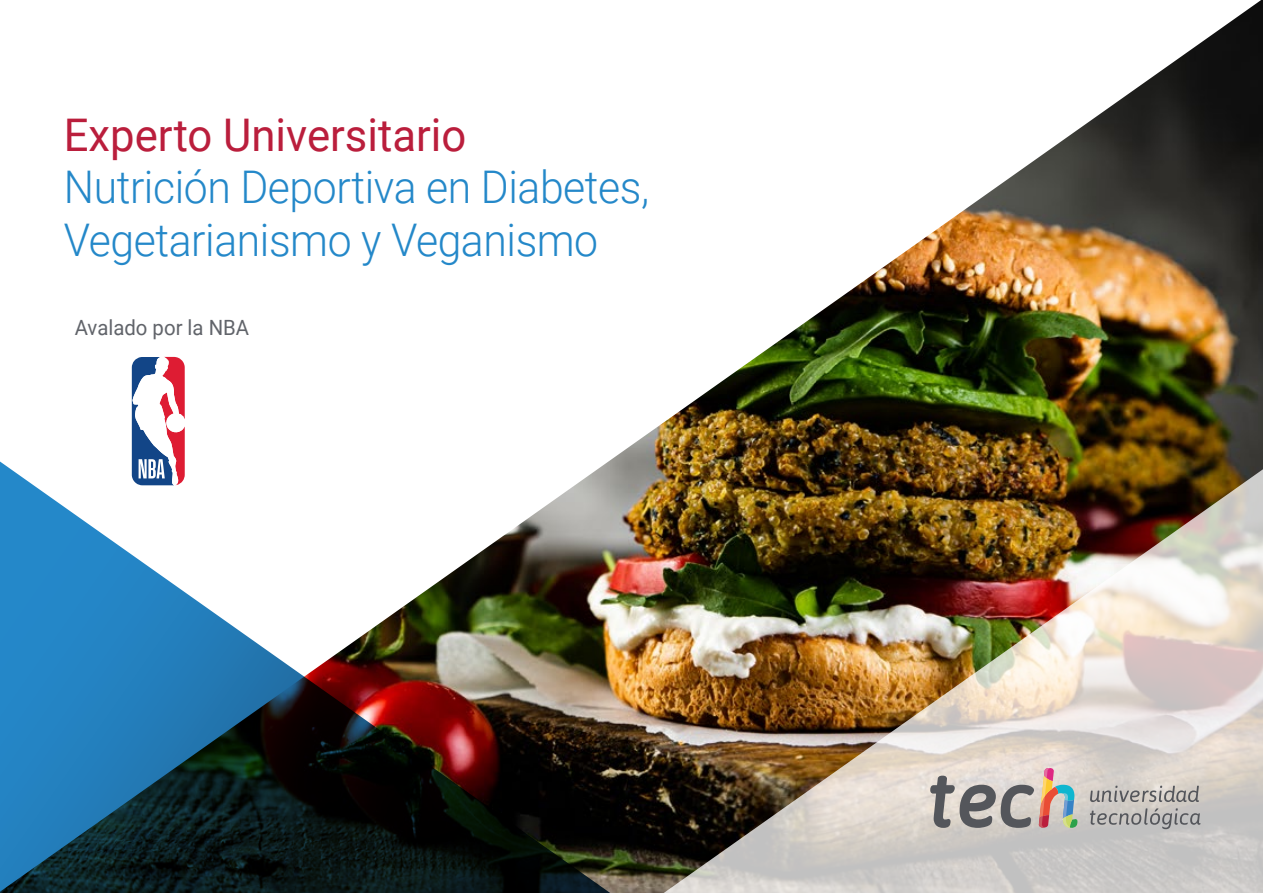
<style>
.page{position:relative;width:1263px;height:893px;background:#fff}
.page>*{position:absolute;margin:0;border:0;box-sizing:border-box;transform-origin:0 0}
.t1{font:300 45px/52.5px "Roboto";letter-spacing:-.01em;color:#2488c9;scale:.95 1}
.t2{font:45px "Roboto";color:#ba1e3c}
.t3{font:21px "Roboto";color:#61646a}
</style>
<div class="page">
<img style="left:131px;top:0;width:1132px;height:454px">
<svg style="left:0;top:446px;width:640px;height:447px"></svg>
<img style="left:634px;top:454px;width:629px;height:439px">
<svg style="left:930px;top:768px;width:147px;height:60px;background:#b3aca7"></svg>
<svg style="left:1090px;top:786px;width:109px;height:16px;background:#afaca8"></svg>
<svg style="left:1090px;top:808px;width:110px;height:21px;background:#adabab"></svg>
<svg style="left:132px;top:357px;width:53px;height:128px"></svg>
<p class="t2" style="left:64px;top:103px;width:404px">Experto Universitario</p>
<p class="t1" style="left:64px;top:159px;width:618px">Nutrición Deportiva en Diabetes,<br>Vegetarianismo y Veganismo</p>
<p class="t3" style="left:75px;top:313px;width:176px">Avalado por la NBA</p>
</div>
